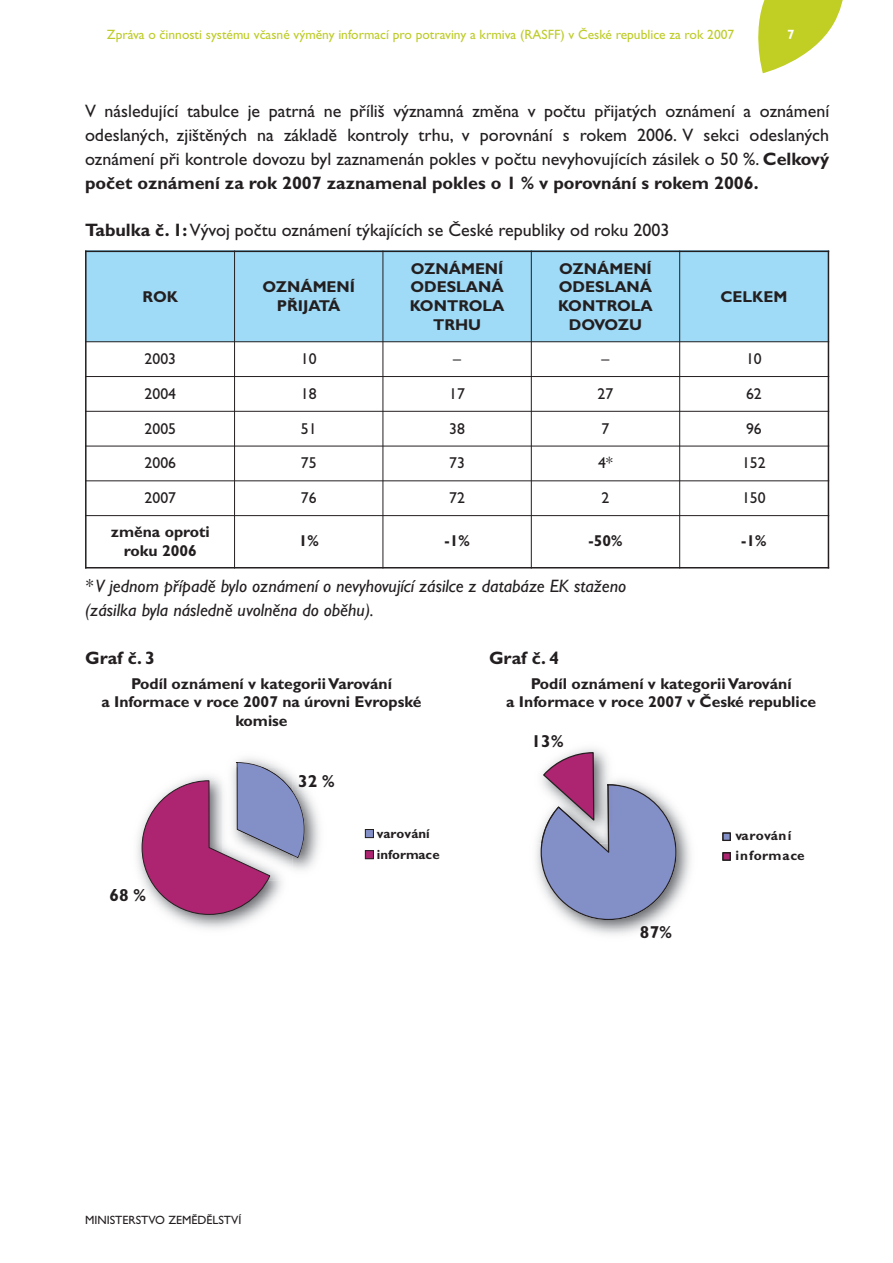
<style>
.page{position:relative;width:893px;height:1263px;background:#fff}
.page>*{position:absolute;margin:0;border:0;box-sizing:border-box;transform-origin:0 0}
.t1{font:18px/23.7px "Gill Sans CE";color:#231f20;text-align:justify}
.t2{font:italic 18px/23.7px "Gill Sans CE";color:#231f20}
.t3{font:700 18px "Gill Sans CE";color:#231f20}
.t4{font:700 17.4px "Gill Sans CE";color:#231f20}
.t5{font:700 17.25px "Gill Sans CE";color:#231f20}
.t6{font:700 15.75px/18.8px "Gill Sans CE";color:#231f20;text-align:center}
.t7{font:15.75px "Gill Sans CE";color:#231f20}
.t8{font:700 13.65px/19.8px "Gill Sans CE";letter-spacing:.045em;color:#231f20}
.t9{font:13.5px "Gill Sans CE";color:#becc2a}
.t10{font:700 13.5px "Gill Sans CE";color:#fff}
.t11{font:700 13.2px/21px "Gill Sans CE";letter-spacing:.005em;color:#231f20}
.t12{font:12px "Gill Sans CE";color:#231f20}
.s1{font-weight:700}
</style>
<div class="page">
<svg style="left:758px;top:0;width:85px;height:73px"></svg>
<div style="left:85px;top:251px;width:150px;height:91px;background:#9fdaf6"></div>
<div style="left:235px;top:251px;width:148px;height:91px;background:#9fdaf6"></div>
<div style="left:383px;top:251px;width:148px;height:91px;background:#9fdaf6"></div>
<div style="left:531px;top:251px;width:149px;height:91px;background:#9fdaf6"></div>
<div style="left:680px;top:251px;width:149px;height:91px;background:#9fdaf6"></div>
<hr style="left:85px;top:251px;width:2px;height:317px;background:#231f20">
<hr style="left:234px;top:251px;width:1px;height:317px;background:#231f20">
<hr style="left:383px;top:251px;width:1px;height:317px;background:#231f20">
<hr style="left:531px;top:251px;width:1px;height:317px;background:#231f20">
<hr style="left:679px;top:251px;width:1px;height:317px;background:#231f20">
<hr style="left:828px;top:251px;width:1px;height:317px;background:#231f20">
<hr style="left:85px;top:251px;width:744px;height:1px;background:#231f20">
<hr style="left:85px;top:341px;width:744px;height:1px;background:#231f20">
<hr style="left:85px;top:376px;width:744px;height:1px;background:#231f20">
<hr style="left:85px;top:411px;width:744px;height:1px;background:#231f20">
<hr style="left:85px;top:446px;width:744px;height:1px;background:#231f20">
<hr style="left:85px;top:480px;width:744px;height:1px;background:#231f20">
<hr style="left:85px;top:515px;width:744px;height:1px;background:#231f20">
<hr style="left:85px;top:567px;width:744px;height:1px;background:#231f20">
<img style="left:237px;top:758px;width:83px;height:112px">
<svg style="left:141px;top:762px;width:164px;height:153px"></svg>
<div style="left:365px;top:829px;width:8px;height:9px;background:#838fc7"></div>
<div style="left:365px;top:829px;width:9px;height:9px;border:1px solid #231f20"></div>
<div style="left:365px;top:851px;width:8px;height:8px;background:#ad2471"></div>
<div style="left:365px;top:850px;width:9px;height:9px;border:1px solid #231f20"></div>
<img style="left:536px;top:812px;width:155px;height:123px">
<img style="left:536px;top:748px;width:64px;height:95px">
<svg style="left:541px;top:751px;width:135px;height:169px"></svg>
<div style="left:723px;top:833px;width:7px;height:7px;background:#838fc7"></div>
<div style="left:722px;top:832px;width:9px;height:9px;border:1px solid #231f20"></div>
<div style="left:723px;top:853px;width:7px;height:7px;background:#ad2471"></div>
<div style="left:722px;top:852px;width:9px;height:9px;border:1px solid #231f20"></div>
<p class="t9" style="left:107px;top:30px;width:629px">Zpráva o činnosti systému včasné výměny informací pro potraviny a krmiva (RASFF) v České republice za rok 2007</p>
<p class="t10" style="left:787px;top:30px;width:9px">7</p>
<p class="t1" style="left:85px;top:101px;width:746px">V následující tabulce je patrná ne příliš významná změna v počtu přijatých oznámení a oznámení odeslaných, zjištěných na základě kontroly trhu, v porovnání s rokem 2006. V sekci odeslaných oznámení při kontrole dovozu byl zaznamenán pokles v počtu nevyhovujících zásilek o 50 %. <span class="s1">Celkový počet oznámení za rok 2007 zaznamenal pokles o 1 % v porovnání s rokem 2006.</span></p>
<p class="t1" style="left:85px;top:220px;width:586px"><span class="s1">Tabulka č. 1:</span>Vývoj počtu oznámení týkajících se České republiky od roku 2003</p>
<p class="t6" style="left:143px;top:289px;width:37px">ROK</p>
<p class="t6" style="left:262px;top:279px;width:94px">OZNÁMENÍ<br>PŘIJATÁ</p>
<p class="t6" style="left:410px;top:261px;width:96px">OZNÁMENÍ<br>ODESLANÁ<br>KONTROLA<br>TRHU</p>
<p class="t6" style="left:558px;top:261px;width:96px">OZNÁMENÍ<br>ODESLANÁ<br>KONTROLA<br>DOVOZU</p>
<p class="t6" style="left:720px;top:289px;width:69px">CELKEM</p>
<p class="t7" style="left:145px;top:353px;width:33px">2003</p>
<p class="t7" style="left:301px;top:353px;width:17px">10</p>
<p class="t7" style="left:453px;top:353px;width:9px">–</p>
<p class="t7" style="left:602px;top:353px;width:9px">–</p>
<p class="t7" style="left:746px;top:353px;width:17px">10</p>
<p class="t7" style="left:145px;top:388px;width:33px">2004</p>
<p class="t7" style="left:301px;top:388px;width:17px">18</p>
<p class="t7" style="left:449px;top:388px;width:17px">17</p>
<p class="t7" style="left:598px;top:388px;width:17px">27</p>
<p class="t7" style="left:746px;top:388px;width:17px">62</p>
<p class="t7" style="left:145px;top:423px;width:33px">2005</p>
<p class="t7" style="left:301px;top:423px;width:17px">51</p>
<p class="t7" style="left:449px;top:423px;width:17px">38</p>
<p class="t7" style="left:602px;top:423px;width:9px">7</p>
<p class="t7" style="left:746px;top:423px;width:17px">96</p>
<p class="t7" style="left:145px;top:458px;width:33px">2006</p>
<p class="t7" style="left:301px;top:458px;width:17px">75</p>
<p class="t7" style="left:449px;top:458px;width:17px">73</p>
<p class="t7" style="left:598px;top:458px;width:16px">4*</p>
<p class="t7" style="left:742px;top:458px;width:25px">152</p>
<p class="t7" style="left:145px;top:492px;width:33px">2007</p>
<p class="t7" style="left:301px;top:492px;width:17px">76</p>
<p class="t7" style="left:449px;top:492px;width:17px">72</p>
<p class="t7" style="left:602px;top:492px;width:9px">2</p>
<p class="t7" style="left:742px;top:492px;width:25px">150</p>
<p class="t6" style="left:111px;top:524px;width:100px">změna oproti roku 2006</p>
<p class="t6" style="left:299px;top:533px;width:22px">1%</p>
<p class="t6" style="left:444px;top:533px;width:27px">-1%</p>
<p class="t6" style="left:588px;top:533px;width:35px">-50%</p>
<p class="t6" style="left:741px;top:533px;width:27px">-1%</p>
<p class="t2" style="left:85px;top:576px;width:543px">* V jednom případě bylo oznámení o nevyhovující zásilce z databáze EK staženo (zásilka byla následně uvolněna do oběhu).</p>
<p class="t3" style="left:85px;top:651px;width:72px">Graf č. 3</p>
<p class="t3" style="left:489px;top:651px;width:72px">Graf č. 4</p>
<p class="t6" style="left:102px;top:676px;width:321px">Podíl oznámení v kategorii Varování<br>a Informace v roce 2007 na úrovni Evropské komise</p>
<p class="t6" style="left:506px;top:676px;width:311px">Podíl oznámení v kategorii Varování<br>a Informace v roce 2007 v České republice</p>
<p class="t4" style="left:110px;top:889px;width:38px">68 %</p>
<p class="t4" style="left:298px;top:775px;width:38px">32 %</p>
<p class="t11" style="left:377px;top:825px;width:64px">varování informace</p>
<p class="t5" style="left:531px;top:736px;width:34px">13%</p>
<p class="t5" style="left:640px;top:926px;width:34px">87%</p>
<p class="t8" style="left:735px;top:827px;width:71px">varování informace</p>
<p class="t12" style="left:85px;top:1216px;width:158px">MINISTERSTVO ZEMĚDĚLSTVÍ</p>
</div>
